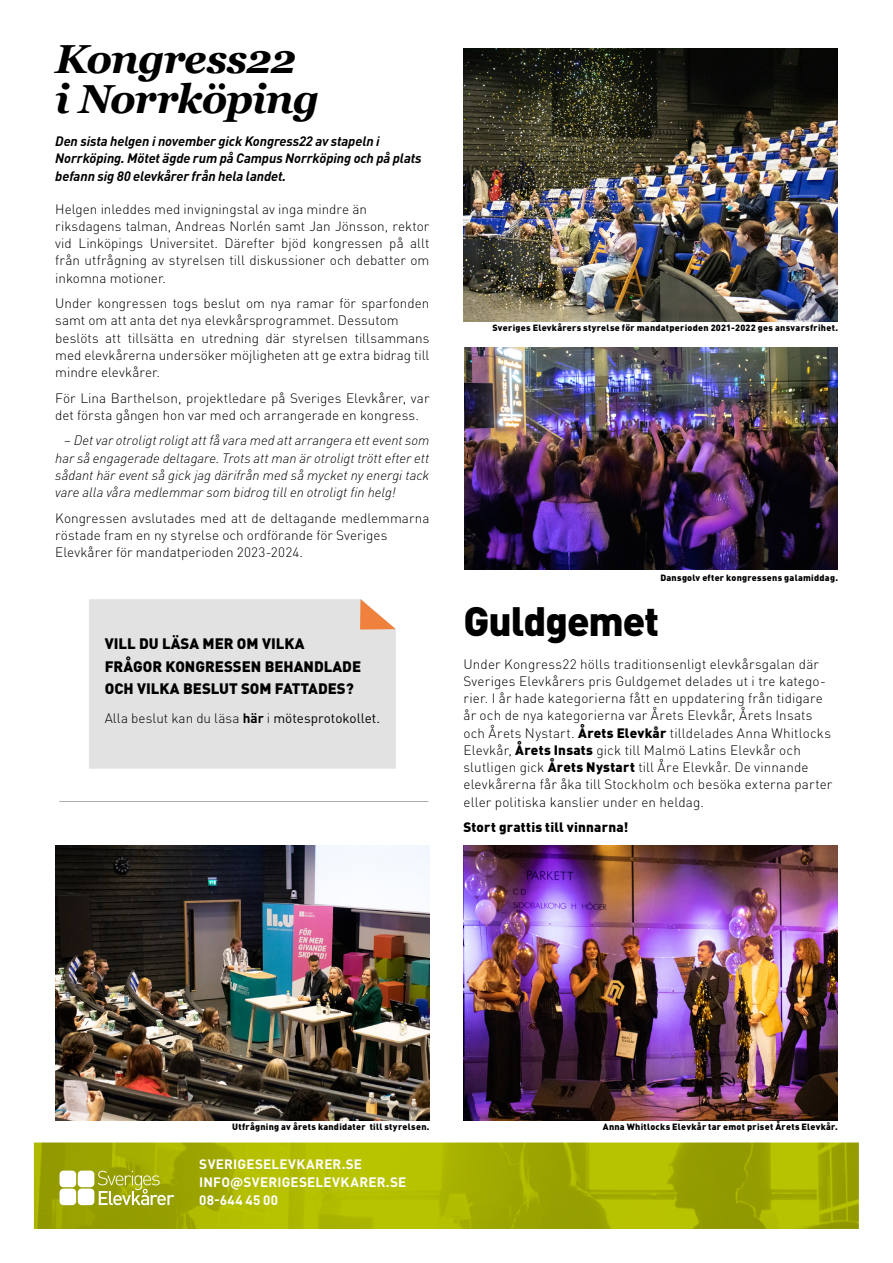
<style>
.page{position:relative;width:893px;height:1263px;background:#fff}
.page>*{position:absolute;margin:0;border:0;box-sizing:border-box;transform-origin:0 0}
.t1{font:italic 700 40.5px/40.5px "Georgia";letter-spacing:-.025em;color:#000}
.t2{font:900 40.5px "DINOT";letter-spacing:-.03em;color:#000}
.t3{font:900 15px/22.5px "DINOT";color:#000}
.t4{font:300 13.5px/17.2px "DINOT";letter-spacing:.005em;color:#000}
.t5{font:italic 300 13.5px/17.2px "DINOT";color:#000;text-align:justify}
.t6{font:italic 700 13.5px/17.2px "DINOT";letter-spacing:-.005em;color:#000}
.t7{font:700 13.5px/18px "DINOT";letter-spacing:.015em;color:#fff}
.t8{font:900 13.5px "DINOT";letter-spacing:.015em;color:#000}
.t9{font:900 9px "DINOT";letter-spacing:.03em;color:#000}
.s1{font-weight:700}
.s2{font-weight:400}
.s3{font-weight:900}
</style>
<div class="page">
<svg style="left:34px;top:1142px;width:825px;height:87px;background:#a7b101"></svg>
<div style="left:60px;top:1170px;width:16px;height:17px;background:#fff;border-radius:4px"></div>
<div style="left:78px;top:1170px;width:16px;height:17px;background:#fff;border-radius:4px"></div>
<div style="left:60px;top:1188px;width:16px;height:17px;background:#fff;border-radius:4px"></div>
<div style="left:78px;top:1188px;width:16px;height:17px;background:#fff;border-radius:4px"></div>
<svg style="left:98px;top:1171px;width:76px;height:34px;background:#b0b83a"></svg>
<img style="left:463px;top:846px;width:375px;height:274px">
<img style="left:55px;top:846px;width:374px;height:274px">
<img style="left:465px;top:347px;width:373px;height:223px">
<img style="left:463px;top:48px;width:375px;height:273px">
<div style="left:89px;top:599px;width:307px;height:170px;background:#e2e2e2"></div>
<svg style="left:360px;top:599px;width:36px;height:30px"></svg>
<hr style="left:60px;top:801px;width:368px;height:1px;background:#9d9d9c">
<h1 class="t1" style="left:55px;top:36px;width:265px">Kongress22 i Norrköping</h1>
<p class="t6" style="left:55px;top:132px;width:368px">Den sista helgen i november gick Kongress22 av stapeln i<br>Norrköping. Mötet ägde rum på Campus Norrköping och på plats befann sig 80 elevkårer från hela landet.</p>
<p class="t4" style="left:55px;top:199px;width:376px">Helgen inleddes med invigningstal av inga mindre än riksdagens talman, Andreas Norlén samt Jan Jönsson, rektor vid Linköpings Universitet. Därefter bjöd kongressen på allt från utfrågning av styrelsen till diskussioner och debatter om inkomna motioner.</p>
<p class="t4" style="left:55px;top:294px;width:376px">Under kongressen togs beslut om nya ramar för sparfonden samt om att anta det nya elevkårsprogrammet. Dessutom beslöts att tillsätta en utredning där styrelsen tillsammans med elevkårerna undersöker möjligheten att ge extra bidrag till mindre elevkårer.</p>
<p class="t4" style="left:55px;top:388px;width:376px">För Lina Barthelson, projektledare på Sveriges Elevkårer, var det första gången hon var med och arrangerade en kongress.</p>
<p class="t5" style="left:55px;top:431px;width:376px;text-indent:9px">– Det var otroligt roligt att få vara med att arrangera ett event som har så engagerade deltagare. Trots att man är otroligt trött efter ett sådant här event så gick jag därifrån med så mycket ny energi tack vare alla våra medlemmar som bidrog till en otroligt fin helg!</p>
<p class="t4" style="left:55px;top:508px;width:376px">Kongressen avslutades med att de deltagande medlemmarna röstade fram en ny styrelse och ordförande för Sveriges<br>Elevkårer för mandatperioden 2023-2024.</p>
<p class="t3" style="left:105px;top:632px;width:258px">VILL DU LÄSA MER OM VILKA<br>FRÅGOR KONGRESSEN BEHANDLADE<br>OCH VILKA BESLUT SOM FATTADES?</p>
<p class="t4" style="left:105px;top:709px;width:277px">Alla beslut kan du läsa <span class="s1">här</span> i <span class="s2">mötesprotokollet.</span></p>
<p class="t9" style="left:493px;top:320px;width:347px">Sveriges Elevkårers styrelse för mandatperioden 2021-2022 ges ansvarsfrihet.</p>
<p class="t9" style="left:660px;top:570px;width:179px">Dansgolv efter kongressens galamiddag.</p>
<h1 class="t2" style="left:463px;top:588px;width:197px">Guldgemet</h1>
<p class="t4" style="left:463px;top:654px;width:370px">Under Kongress22 hölls traditionsenligt elevkårsgalan där Sveriges Elevkårers pris Guldgemet delades ut i tre katego&shy;rier. I år hade kategorierna fått en uppdatering från tidigare år och de nya kategorierna var Årets Elevkår, Årets Insats och Årets Nystart. <span class="s3">Årets Elevkår</span> tilldelades Anna Whitlocks Elevkår, <span class="s3">Årets Insats</span> gick till Malmö Latins Elevkår och slutligen gick <span class="s3">Årets Nystart</span> till Åre Elevkår. De vinnande elevkårerna får åka till Stockholm och besöka externa parter eller politiska kanslier under en heldag.</p>
<p class="t8" style="left:463px;top:816px;width:166px">Stort grattis till vinnarna!</p>
<p class="t9" style="left:232px;top:1120px;width:199px">Utfrågning av årets kandidater till styrelsen.</p>
<p class="t9" style="left:603px;top:1120px;width:236px">Anna Whitlocks Elevkår tar emot priset Årets Elevkår.</p>
<p class="t7" style="left:199px;top:1154px;width:208px">SVERIGESELEVKARER.SE<br>INFO@SVERIGESELEVKARER.SE<br>08-644 45 00</p>
</div>
